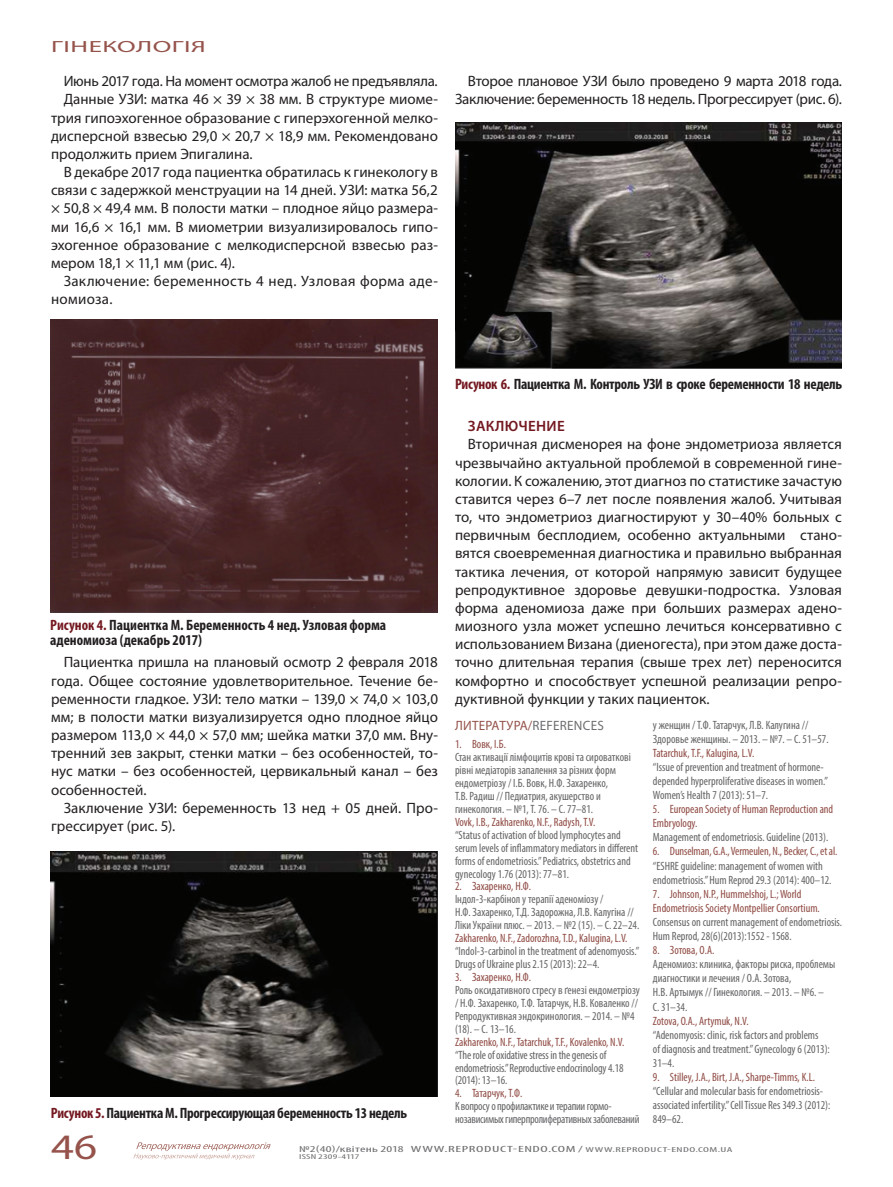
<style>
.page{position:relative;width:893px;height:1187px;background:#fff}
.page>*{position:absolute;margin:0;border:0;box-sizing:border-box;transform-origin:0 0}
.t1{font:35.85px "Myriad Pro";color:#95534b;scale:1.25 1}
.t2{font:16.2px "Myriad Pro";letter-spacing:.02em;color:#95534b;scale:1.67 1}
.t3{font:15px/18.1px "Myriad Pro";color:#231f20;text-align:justify}
.t4{font:700 condensed 15px "Myriad Pro";letter-spacing:-.02em;color:#231f20}
.t5{font:15px/18.1px "Myriad Pro";letter-spacing:-.02em;color:#231f20;text-align:right}
.t6{font:700 condensed 15px/15px "Myriad Pro";color:#231f20}
.t7{font:15px "Myriad Pro";letter-spacing:.02em;color:#231f20}
.t8{font:600 15px "Myriad Pro";letter-spacing:.02em;color:#741820}
.t9{font:13.5px "Myriad Pro";letter-spacing:.02em;color:#95534b}
.t10{font:condensed 12px/12.9px "Myriad Pro";color:#636366}
.t11{font:condensed 12px/14.1px "Myriad Pro";color:#8f4a43}
.t12{font:condensed 12px/12.9px "Myriad Pro";letter-spacing:-.02em;color:#636366}
.t13{font:condensed 9px "Myriad Pro";letter-spacing:.035em;color:#6c6d70;scale:1.67 1}
.t14{font:condensed 7.2px "Myriad Pro";letter-spacing:.01em;color:#6c6d70;scale:1.67 1}
.s1{color:#741820}
.s2{color:#6c6d70}
.s3{font-size:7.2px}
</style>
<div class="page">
<svg style="left:133px;top:1142px;width:138px;height:17px"></svg>
<img style="left:50px;top:320px;width:388px;height:292px">
<img style="left:51px;top:851px;width:387px;height:244px">
<img style="left:455px;top:122px;width:387px;height:246px">
<p class="t2" style="left:51px;top:36px;width:94px">ГІНЕКОЛОГІЯ</p>
<p class="t3" style="left:64px;top:72px;width:375px">Июнь 2017 года. На момент осмотра жалоб не предъявляла.</p>
<p class="t3" style="left:64px;top:90px;width:376px">Данные УЗИ: матка 46 × 39 × 38 мм. В структуре миоме-</p>
<p class="t3" style="left:51px;top:108px;width:388px">трия гипоэхогенное образование с гиперэхогенной мелко-</p>
<p class="t3" style="left:51px;top:126px;width:388px">дисперсной взвесью 29,0 × 20,7 × 18,9 мм. Рекомендовано</p>
<p class="t3" style="left:51px;top:144px;width:203px">продолжить прием Эпигалина.</p>
<p class="t3" style="left:64px;top:163px;width:376px">В декабре 2017 года пациентка обратилась к гинекологу в</p>
<p class="t3" style="left:51px;top:181px;width:388px">связи с задержкой менструации на 14 дней. УЗИ: матка 56,2</p>
<p class="t3" style="left:51px;top:199px;width:388px">× 50,8 × 49,4 мм. В полости матки – плодное яйцо размера-</p>
<p class="t3" style="left:51px;top:217px;width:388px">ми 16,6 × 16,1 мм. В миометрии визуализировалось гипо-</p>
<p class="t3" style="left:51px;top:235px;width:388px">эхогенное образование с мелкодисперсной взвесью раз-</p>
<p class="t3" style="left:51px;top:253px;width:185px">мером 18,1 × 11,1 мм (рис. 4).</p>
<p class="t7" style="left:64px;top:272px;width:376px">Заключение: беременность 4 нед. Узловая форма аде-</p>
<p class="t7" style="left:51px;top:290px;width:63px">номиоза.</p>
<p class="t5" style="left:455px;top:72px;width:388px">Второе плановое УЗИ было проведено 9 марта 2018 года.<br>Заключение: беременность 18 недель. Прогрессирует (рис. 6).</p>
<p class="t6" style="left:50px;top:617px;width:338px"><span class="s1">Рисунок 4.</span> Пациентка М. Беременность 4 нед. Узловая форма аденомиоза (декабрь 2017)</p>
<p class="t3" style="left:51px;top:653px;width:388px;text-indent:13px">Пациентка пришла на плановый осмотр 2 февраля 2018 года. Общее состояние удовлетворительное. Течение бе&shy;ременности гладкое. УЗИ: тело матки – 139,0 × 74,0 × 103,0 мм; в полости матки визуализируется одно плодное яйцо размером 113,0 × 44,0 × 57,0 мм; шейка матки 37,0 мм. Вну&shy;тренний зев закрыт, стенки матки – без особенностей, то&shy;нус матки – без особенностей, цервикальный канал – без особенностей.</p>
<p class="t3" style="left:51px;top:798px;width:388px;text-indent:13px">Заключение УЗИ: беременность 13 нед + 05 дней. Про&shy;грессирует (рис. 5).</p>
<p class="t4" style="left:51px;top:1103px;width:358px"><span class="s1">Рисунок 5.</span> Пациентка М. Прогрессирующая беременность 13 недель</p>
<p class="t4" style="left:455px;top:374px;width:389px"><span class="s1">Рисунок 6.</span> Пациентка М. Контроль УЗИ в сроке беременности 18 недель</p>
<p class="t8" style="left:468px;top:416px;width:98px">ЗАКЛЮЧЕНИЕ</p>
<p class="t3" style="left:455px;top:435px;width:388px;text-indent:13px">Вторичная дисменорея на фоне эндометриоза является чрезвычайно актуальной проблемой в современной гине&shy;кологии. К сожалению, этот диагноз по статистике зачастую ставится через 6–7 лет после появления жалоб. Учитывая то, что эндометриоз диагностируют у 30–40% больных с первичным бесплодием, особенно актуальными стано&shy;вятся своевременная диагностика и правильно выбранная тактика лечения, от которой напрямую зависит будущее репродуктивное здоровье девушки-подростка. Узловая форма аденомиоза даже при больших размерах адено&shy;миозного узла может успешно лечиться консервативно с использованием Визана (диеногеста), при этом даже доста&shy;точно длительная терапия (свыше трех лет) переносится комфортно и способствует успешной реализации репро&shy;дуктивной функции у таких пациенток.</p>
<p class="t9" style="left:455px;top:716px;width:150px">ЛИТЕРАТУРА/<span class="s2">REFERENCES</span></p>
<p class="t11" style="left:455px;top:737px;width:53px">1. Вовк, І.Б.</p>
<p class="t10" style="left:455px;top:750px;width:177px">Стан активації лімфоцитів крові та сироваткові рівні медіаторів запалення за різних форм ендометріозу / І.Б. Вовк, Н.Ф. Захаренко,<br>Т.В. Радиш // Педиатрия, акушерство и гинекология. – №1, Т. 76. – С. 77–81.</p>
<p class="t11" style="left:455px;top:814px;width:142px">Vovk, I.B., Zakharenko, N.F., Radysh, T.V.</p>
<p class="t10" style="left:455px;top:828px;width:185px">“Status of activation of blood lymphocytes and serum levels of inflammatory mediators in different forms of endometriosis.” Pediatrics, obstetrics and gynecology 1.76 (2013): 77–81.</p>
<p class="t11" style="left:455px;top:879px;width:78px">2. Захаренко, Н.Ф.</p>
<p class="t10" style="left:455px;top:892px;width:186px">Індол-3-карбінол у терапії аденоміозу /<br>Н.Ф. Захаренко, Т.Д. Задорожна, Л.В. Калугіна //<br>Ліки України плюс. – 2013. – №2 (15). – С. 22–24.</p>
<p class="t11" style="left:455px;top:930px;width:174px">Zakharenko, N.F., Zadorozhna, T.D., Kalugina, L.V.</p>
<p class="t10" style="left:455px;top:944px;width:186px">“Indol-3-carbinol in the treatment of adenomyosis.”<br>Drugs of Ukraine plus 2.15 (2013): 22–4.</p>
<p class="t11" style="left:455px;top:969px;width:78px">3. Захаренко, Н.Ф.</p>
<p class="t10" style="left:455px;top:983px;width:186px">Роль оксидативного стресу в ґенезі ендометріозу / Н.Ф. Захаренко, Т.Ф. Татарчук, Н.В. Коваленко // Репродуктивная эндокринология. – 2014. – №4 (18). – С. 13–16.</p>
<p class="t11" style="left:455px;top:1034px;width:171px">Zakharenko, N.F., Tatarchuk, T.F., Kovalenko, N.V.</p>
<p class="t10" style="left:455px;top:1047px;width:170px">“The role of oxidative stress in the genesis of endometriosis.” Reproductive endocrinology 4.18 (2014): 13–16.</p>
<p class="t11" style="left:455px;top:1086px;width:69px">4. Татарчук, Т.Ф.</p>
<p class="t12" style="left:455px;top:1099px;width:186px">К вопросу о профилактике и терапии гормо&shy;нозависимых гиперпролиферативных заболеваний</p>
<p class="t10" style="left:653px;top:717px;width:177px;line-height:14.1px">у женщин / Т.Ф. Татарчук, Л.В. Калугина //<br>Здоровье женщины. – 2013. – №7. – С. 51–57.</p>
<p class="t11" style="left:653px;top:745px;width:103px">Tatarchuk, T.F., Kalugina, L.V.</p>
<p class="t10" style="left:653px;top:759px;width:177px;line-height:14.1px">“Issue of prevention and treatment of hormone&shy;depended hyperproliferative diseases in women.”<br>Women’s Health 7 (2013): 51–7.</p>
<p class="t11" style="left:653px;top:802px;width:182px">5. European Society of Human Reproduction and<br>Embryology.</p>
<p class="t10" style="left:653px;top:830px;width:177px">Management of endometriosis. Guideline (2013).</p>
<p class="t11" style="left:653px;top:844px;width:186px">6. Dunselman, G.A., Vermeulen, N., Becker, C., et al.</p>
<p class="t10" style="left:653px;top:858px;width:180px;line-height:14.1px">“ESHRE guideline: management of women with endometriosis.” Hum Reprod 29.3 (2014): 400–12.</p>
<p class="t11" style="left:653px;top:886px;width:168px">7. Johnson, N.P., Hummelshoj, L.; World<br>Endometriosis Society Montpellier Consortium.</p>
<p class="t10" style="left:653px;top:914px;width:191px;line-height:14.1px">Consensus on current management of endometriosis.<br>Hum Reprod, 28(6)(2013):1552 - 1568.</p>
<p class="t11" style="left:653px;top:942px;width:63px">8. Зотова, О.А.</p>
<p class="t10" style="left:653px;top:956px;width:184px;line-height:14.1px">Аденомиоз: клиника, факторы риска, проблемы диагностики и лечения / О.А. Зотова,<br>Н.В. Артымук // Гинекология. – 2013. – №6. –<br>С. 31–34.</p>
<p class="t11" style="left:653px;top:1013px;width:97px">Zotova, O.A., Artymuk, N.V.</p>
<p class="t10" style="left:653px;top:1027px;width:178px;line-height:14.1px">“Adenomyosis: clinic, risk factors and problems<br>of diagnosis and treatment.” Gynecology 6 (2013):<br>31–4.</p>
<p class="t11" style="left:653px;top:1069px;width:164px">9. Stilley, J.A., Birt, J.A., Sharpe-Timms, K.L.</p>
<p class="t10" style="left:653px;top:1083px;width:179px;line-height:14.1px">“Cellular and molecular basis for endometriosis&shy;associated infertility.” Cell Tissue Res 349.3 (2012):<br>849–62.</p>
<h1 class="t1" style="left:51px;top:1124px;width:39px">46</h1>
<p class="t13" style="left:299px;top:1142px;width:261px">№2(40)/квітень 2018 WWW.REPRODUCT-ENDO.COM / <span class="s3">WWW.REPRODUCT-ENDO.COM.UA</span></p>
<p class="t14" style="left:299px;top:1152px;width:37px">ISSN 2309-4117</p>
</div>
